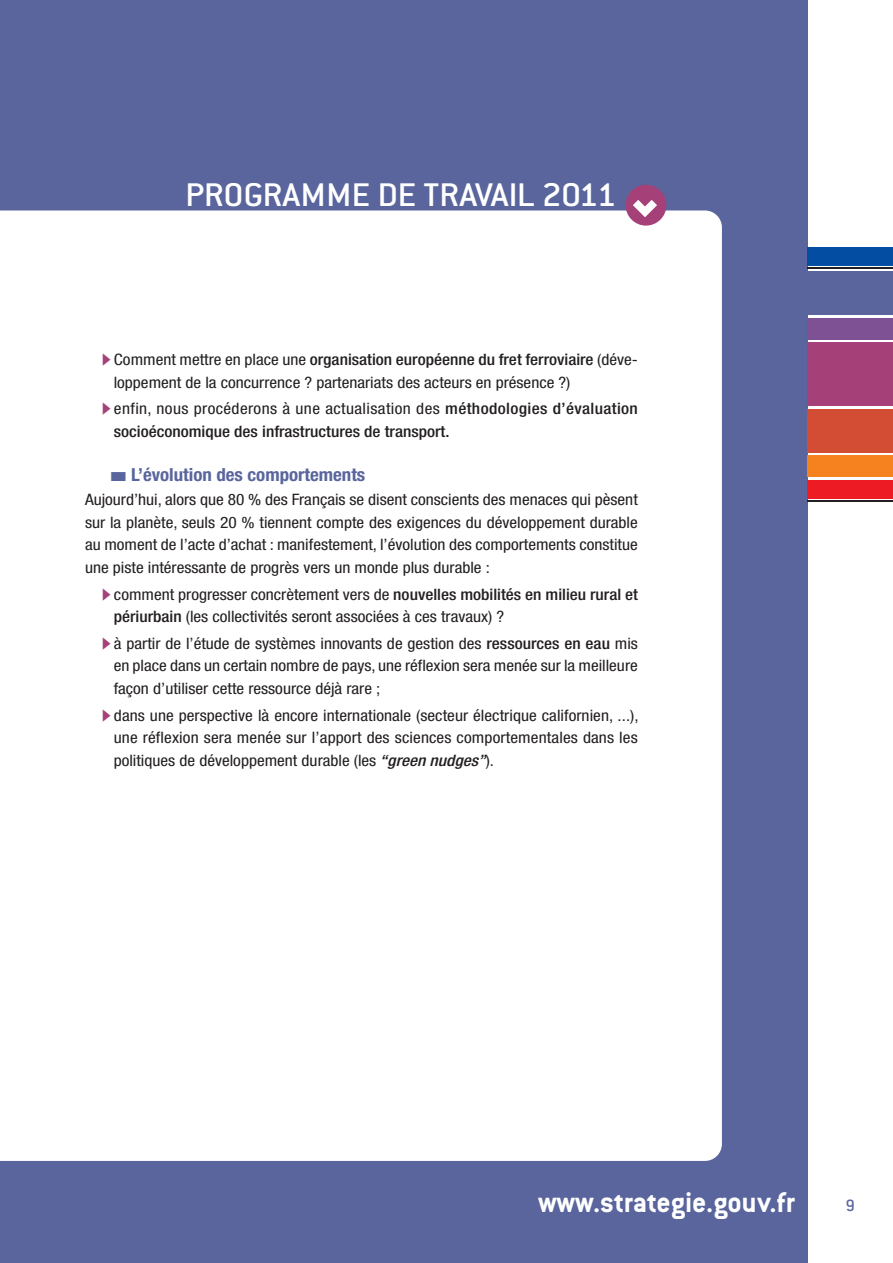
<style>
.page{position:relative;width:893px;height:1263px;background:#fff}
.page>*{position:absolute;margin:0;border:0;box-sizing:border-box;transform-origin:0 0}
.t1{font:36px "Conduit Md ITCTT Medium";letter-spacing:-.015em;color:#fff;scale:1.1 1}
.t2{font:31.05px "Conduit ITCTT Bold";color:#fff}
.t3{font:700 condensed 18px "Helvetica Neue LT";color:#59659c;scale:1.05 1}
.t4{font:18px "Conduit Md ITCTT Medium";color:#59659c}
.t5{font:condensed 15.75px/22.5px "Helvetica Neue LT";color:#231f20;text-align:justify;scale:1.1 1}
.t6{font:500 condensed 15.75px/22.5px "Helvetica Neue LT";color:#231f20;scale:1.1 1}
.s1{font-family:"European Pi Three";font-stretch:normal;color:#a54078}
.s2{font-weight:500}
.s3{font-family:"European Pi Three";font-weight:400;font-stretch:normal;color:#a54078}
.s4{font-weight:400}
.s5{font-family:"European Pi Three";font-weight:400;font-stretch:normal;font-size:15px}
.s6{font-weight:500;font-style:italic}
</style>
<div class="page">
<div style="left:0;top:0;width:808px;height:1263px;background:#59659c"></div>
<div style="left:808px;top:247px;width:85px;height:19px;background:#034ea2"></div>
<hr style="left:808px;top:268px;width:85px;height:1px;background:#231f20">
<hr style="left:808px;top:500px;width:85px;height:2px;background:#231f20">
<div style="left:808px;top:480px;width:85px;height:19px;background:#ed1c24"></div>
<div style="left:808px;top:272px;width:85px;height:43px;background:#59659c"></div>
<div style="left:808px;top:318px;width:85px;height:22px;background:#7e5195"></div>
<div style="left:808px;top:343px;width:85px;height:63px;background:#a54078"></div>
<div style="left:808px;top:409px;width:85px;height:43px;background:#d34d35"></div>
<div style="left:808px;top:455px;width:85px;height:22px;background:#f5821f"></div>
<div style="left:0;top:210px;width:722px;height:951px;background:#fff"></div>
<div style="left:626px;top:185px;width:40px;height:41px;background:#a54078;border-radius:50%"></div>
<svg style="left:633px;top:200px;width:24px;height:17px"></svg>
<h1 class="t1" style="left:185px;top:183px;width:394px">PROGRAMME DE TRAVAIL 2011</h1>
<p class="t5" style="left:114px;top:350px;width:478px;text-indent:-12px"><span class="s1">b</span> Comment mettre en place une <span class="s2">organisation européenne du fret ferroviaire</span> (déve&shy;loppement de la concurrence ? partenariats des acteurs en présence ?)</p>
<p class="t6" style="left:114px;top:399px;width:478px;text-indent:-12px"><span class="s3">b</span> <span class="s4">enfin, nous procéderons à une actualisation des</span> méthodologies d’évaluation socioéconomique des infrastructures de transport.</p>
<p class="t3" style="left:111px;top:468px;width:244px"><span class="s5">h</span> L’évolution des comportements</p>
<p class="t5" style="left:85px;top:490px;width:504px">Aujourd’hui, alors que 80 % des Français se disent conscients des menaces qui pèsent sur la planète, seuls 20 % tiennent compte des exigences du développement durable au moment de l’acte d’achat : manifestement, l’évolution des comportements constitue une piste intéressante de progrès vers un monde plus durable :</p>
<p class="t5" style="left:114px;top:584px;width:478px;text-indent:-12px"><span class="s1">b</span> comment progresser concrètement vers de <span class="s2">nouvelles mobilités en milieu rural et périurbain</span> (les collectivités seront associées à ces travaux) ?</p>
<p class="t5" style="left:114px;top:633px;width:478px;text-indent:-12px"><span class="s1">b</span> à partir de l’étude de systèmes innovants de gestion des <span class="s2">ressources en eau</span> mis en place dans un certain nombre de pays, une réflexion sera menée sur la meilleure façon d’utiliser cette ressource déjà rare ;</p>
<p class="t5" style="left:114px;top:705px;width:479px;text-indent:-12px"><span class="s1">b</span> dans une perspective là encore internationale (secteur électrique californien, ...), une réflexion sera menée sur l’apport des sciences comportementales dans les politiques de développement durable (les <span class="s6">“green nudges”</span>).</p>
<h2 class="t2" style="left:538px;top:1192px;width:259px">www.strategie.gouv.fr</h2>
<p class="t4" style="left:846px;top:1199px;width:11px">9</p>
</div>
